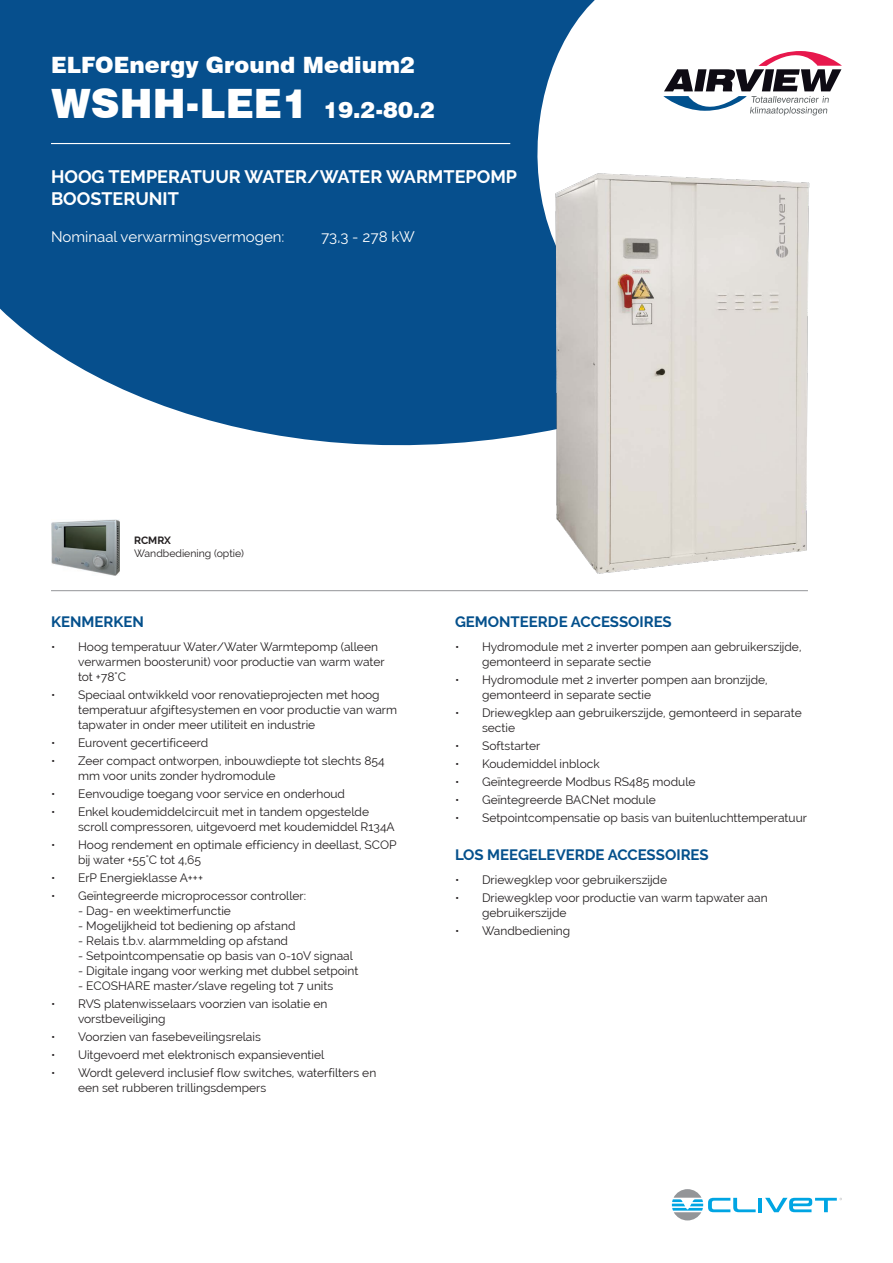
<style>
.page{position:relative;width:893px;height:1263px;background:#fff}
.page>*{position:absolute;margin:0;border:0;box-sizing:border-box;transform-origin:0 0}
.t1{font:900 40.5px "Swiss 721 BT";color:#fff}
.t2{font:900 22.5px "Swiss 721 BT";color:#fff}
.t3{font:700 18px/21.6px "Raleway";color:#fff}
.t4{font:700 15px "Raleway";color:#04508c}
.t5{font:15px "Raleway";color:#fff}
.t6{font:12px/15px "Raleway";color:#231f20}
.t7{font:10.5px "Raleway";color:#231f20}
.t8{font:700 10.5px "Raleway";color:#231f20}
.s1{font-size:22.5px}
</style>
<div class="page">
<svg style="left:0;top:0;width:595px;height:446px;fill:#064f8d"></svg>
<svg style="left:663px;top:51px;width:179px;height:65px"></svg>
<hr style="left:51px;top:143px;width:459px;height:1px;background:#fff">
<hr style="left:51px;top:590px;width:757px;height:1px;background:#939598">
<img style="left:51px;top:519px;width:68px;height:57px">
<img style="left:531px;top:152px;width:279px;height:440px">
<hr style="left:758px;top:1198px;width:4px;height:14px;background:#00a5e3">
<svg style="left:765px;top:1198px;width:77px;height:14px"></svg>
<svg style="left:672px;top:1189px;width:84px;height:31px"></svg>
<p class="t2" style="left:51px;top:52px;width:366px">ELFOEnergy Ground Medium2</p>
<p class="t1" style="left:51px;top:79px;width:385px">WSHH-LEE1 <span class="s1">19.2-80.2</span></p>
<p class="t3" style="left:51px;top:166px;width:468px">HOOG TEMPERATUUR WATER/WATER WARMTEPOMP<br>BOOSTERUNIT</p>
<p class="t5" style="left:51px;top:228px;width:235px">Nominaal verwarmingsvermogen:</p>
<p class="t5" style="left:321px;top:228px;width:95px">73,3 - 278 kW</p>
<p class="t8" style="left:134px;top:534px;width:39px">RCMRX</p>
<p class="t7" style="left:134px;top:548px;width:111px">Wandbediening (optie)</p>
<p class="t4" style="left:51px;top:613px;width:94px">KENMERKEN</p>
<p class="t6" style="left:78px;top:639px;width:308px;text-indent:-27px">• Hoog temperatuur Water/Water Warmtepomp (alleen verwarmen boosterunit) voor productie van warm water tot +78°C</p>
<p class="t6" style="left:78px;top:687px;width:321px;text-indent:-27px">• Speciaal ontwikkeld voor renovatieprojecten met hoog temperatuur afgiftesystemen en voor productie van warm tapwater in onder meer utiliteit en industrie</p>
<p class="t6" style="left:51px;top:735px;width:159px">• Eurovent gecertificeerd</p>
<p class="t6" style="left:78px;top:753px;width:308px;text-indent:-27px">• Zeer compact ontworpen, inbouwdiepte tot slechts 854 mm voor units zonder hydromodule</p>
<p class="t6" style="left:51px;top:786px;width:296px">• Eenvoudige toegang voor service en onderhoud</p>
<p class="t6" style="left:78px;top:804px;width:318px;text-indent:-27px">• Enkel koudemiddelcircuit met in tandem opgestelde scroll compressoren, uitgevoerd met koudemiddel R134A</p>
<p class="t6" style="left:78px;top:837px;width:320px;text-indent:-27px">• Hoog rendement en optimale efficiency in deellast, SCOP bij water +55°C tot 4,65</p>
<p class="t6" style="left:51px;top:870px;width:153px">• ErP Energieklasse A+++</p>
<p class="t6" style="left:51px;top:888px;width:257px">• Geïntegreerde microprocessor controller:</p>
<p class="t6" style="left:78px;top:903px;width:154px">- Dag- en weektimerfunctie</p>
<p class="t6" style="left:78px;top:918px;width:219px">- Mogelijkheid tot bediening op afstand</p>
<p class="t6" style="left:78px;top:933px;width:212px">- Relais t.b.v. alarmmelding op afstand</p>
<p class="t6" style="left:78px;top:948px;width:276px">- Setpointcompensatie op basis van 0-10V signaal</p>
<p class="t6" style="left:78px;top:963px;width:282px">- Digitale ingang voor werking met dubbel setpoint</p>
<p class="t6" style="left:78px;top:978px;width:257px">- ECOSHARE master/slave regeling tot 7 units</p>
<p class="t6" style="left:78px;top:996px;width:251px;text-indent:-27px">• RVS platenwisselaars voorzien van isolatie en vorstbeveiliging</p>
<p class="t6" style="left:51px;top:1029px;width:211px">• Voorzien van fasebeveilingsrelais</p>
<p class="t6" style="left:51px;top:1047px;width:275px">• Uitgevoerd met elektronisch expansieventiel</p>
<p class="t6" style="left:78px;top:1065px;width:300px;text-indent:-27px">• Wordt geleverd inclusief flow switches, waterfilters en een set rubberen trillingsdempers</p>
<p class="t4" style="left:455px;top:613px;width:218px">GEMONTEERDE ACCESSOIRES</p>
<p class="t6" style="left:482px;top:639px;width:321px;text-indent:-27px">• Hydromodule met 2 inverter pompen aan gebruikerszijde, gemonteerd in separate sectie</p>
<p class="t6" style="left:482px;top:672px;width:287px;text-indent:-27px">• Hydromodule met 2 inverter pompen aan bronzijde, gemonteerd in separate sectie</p>
<p class="t6" style="left:482px;top:705px;width:321px;text-indent:-27px">• Driewegklep aan gebruikerszijde, gemonteerd in separate sectie</p>
<p class="t6" style="left:455px;top:738px;width:87px">• Softstarter</p>
<p class="t6" style="left:455px;top:756px;width:146px">• Koudemiddel inblock</p>
<p class="t6" style="left:455px;top:774px;width:242px">• Geïntegreerde Modbus RS485 module</p>
<p class="t6" style="left:455px;top:792px;width:202px">• Geïntegreerde BACNet module</p>
<p class="t6" style="left:455px;top:810px;width:353px">• Setpointcompensatie op basis van buitenluchttemperatuur</p>
<p class="t4" style="left:455px;top:846px;width:255px">LOS MEEGELEVERDE ACCESSOIRES</p>
<p class="t6" style="left:455px;top:872px;width:214px">• Driewegklep voor gebruikerszijde</p>
<p class="t6" style="left:482px;top:890px;width:287px;text-indent:-27px">• Driewegklep voor productie van warm tapwater aan gebruikerszijde</p>
<p class="t6" style="left:455px;top:923px;width:117px">• Wandbediening</p>
</div>
